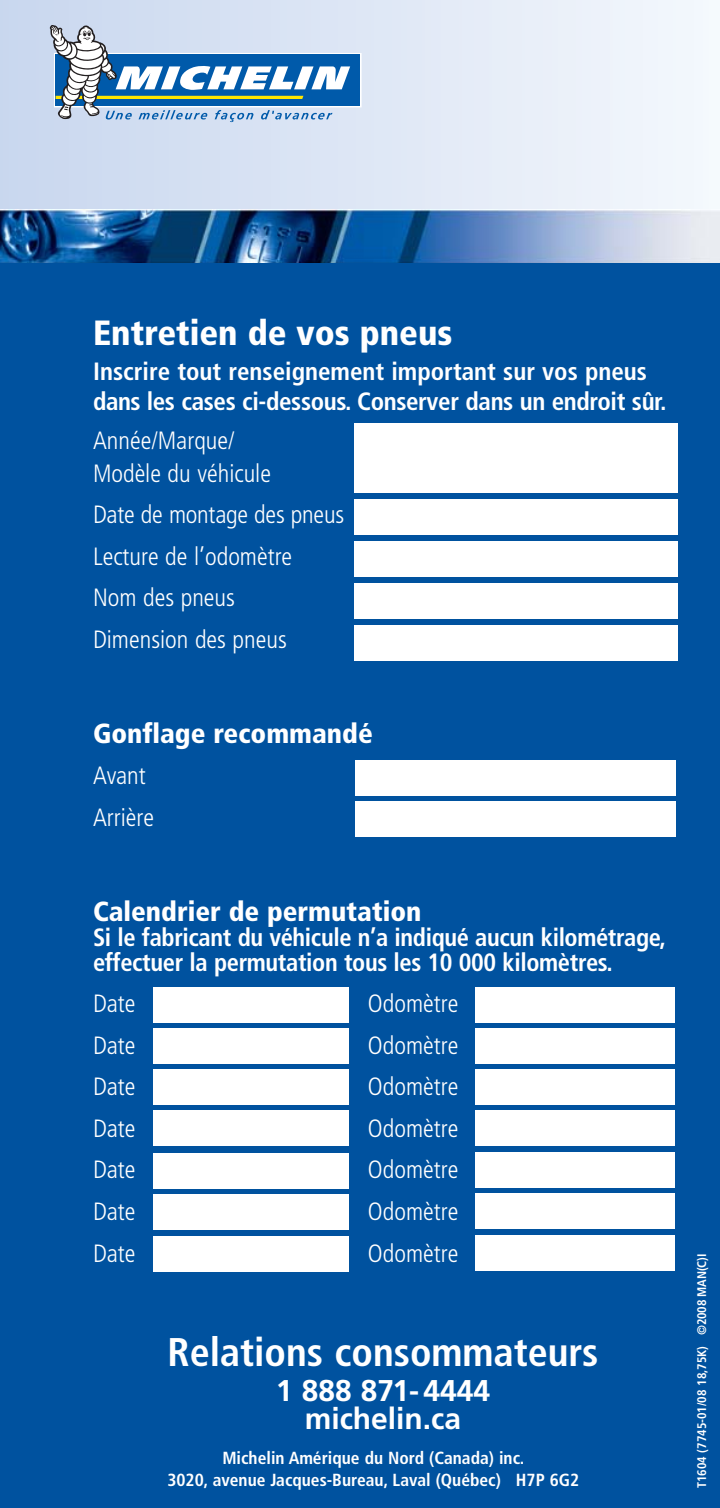
<style>
.page{position:relative;width:720px;height:1508px;background:#fff}
.page>*{position:absolute;margin:0;border:0;box-sizing:border-box;transform-origin:0 0}
.t1{font:700 condensed 40px "Frutiger";color:#fff}
.t2{font:900 condensed 35px "Frutiger";color:#fff}
.t3{font:700 30px/27.5px "Frutiger";color:#fff;text-align:center}
.t4{font:900 condensed 27.5px "Frutiger";color:#fff}
.t5{font:300 condensed 25px/41.5px "Frutiger";color:#fff}
.t6{font:700 condensed 25px/30px "Frutiger";letter-spacing:-.015em;color:#fff}
.t7{font:700 condensed 17.5px/22.5px "Frutiger";color:#fff;text-align:center}
.t8{font:700 condensed 12.5px "Frutiger";color:#fff}
</style>
<div class="page">
<div style="left:0;top:263px;width:720px;height:1244px;background:#00529f"></div>
<div style="left:0;top:0;width:720px;height:216px;background:linear-gradient(to right,#c8d6ee,#f4f8fd)"></div>
<svg style="left:49px;top:24px;width:313px;height:98px"></svg>
<img style="left:0;top:210px;width:720px;height:53px">
<div style="left:354px;top:499px;width:324px;height:36px;background:#fff"></div>
<div style="left:354px;top:583px;width:324px;height:36px;background:#fff"></div>
<div style="left:354px;top:541px;width:324px;height:36px;background:#fff"></div>
<div style="left:354px;top:625px;width:324px;height:36px;background:#fff"></div>
<div style="left:354px;top:423px;width:324px;height:69px;background:#fff"></div>
<div style="left:356px;top:801px;width:320px;height:36px;background:#fff"></div>
<div style="left:356px;top:760px;width:320px;height:36px;background:#fff"></div>
<div style="left:153px;top:1028px;width:195px;height:36px;background:#fff"></div>
<div style="left:153px;top:987px;width:195px;height:36px;background:#fff"></div>
<div style="left:153px;top:1110px;width:195px;height:36px;background:#fff"></div>
<div style="left:153px;top:1069px;width:195px;height:36px;background:#fff"></div>
<div style="left:153px;top:1193px;width:195px;height:36px;background:#fff"></div>
<div style="left:153px;top:1152px;width:195px;height:36px;background:#fff"></div>
<div style="left:153px;top:1235px;width:195px;height:36px;background:#fff"></div>
<div style="left:475px;top:1028px;width:200px;height:35px;background:#fff"></div>
<div style="left:475px;top:987px;width:200px;height:35px;background:#fff"></div>
<div style="left:475px;top:1110px;width:200px;height:35px;background:#fff"></div>
<div style="left:475px;top:1069px;width:200px;height:35px;background:#fff"></div>
<div style="left:475px;top:1193px;width:200px;height:36px;background:#fff"></div>
<div style="left:475px;top:1152px;width:200px;height:36px;background:#fff"></div>
<div style="left:475px;top:1235px;width:200px;height:36px;background:#fff"></div>
<h2 class="t2" style="left:93px;top:319px;width:361px">Entretien de vos pneus</h2>
<p class="t6" style="left:93px;top:358px;width:575px">Inscrire tout renseignement important sur vos pneus dans les cases ci-dessous. Conserver dans un endroit sûr.</p>
<p class="t5" style="left:93px;top:426px;width:180px;line-height:32.5px">Année/Marque/<br>Modèle du véhicule</p>
<p class="t5" style="left:93px;top:496px;width:253px">Date de montage des pneus<br>Lecture de l’odomètre<br>Nom des pneus<br>Dimension des pneus</p>
<p class="t4" style="left:93px;top:722px;width:281px">Gonflage recommandé</p>
<p class="t5" style="left:93px;top:757px;width:63px">Avant<br>Arrière</p>
<p class="t4" style="left:93px;top:900px;width:330px">Calendrier de permutation</p>
<p class="t6" style="left:93px;top:926px;width:575px;line-height:25px">Si le fabricant du véhicule n’a indiqué aucun kilométrage, effectuer la permutation tous les 10 000 kilomètres.</p>
<p class="t5" style="left:93px;top:985px;width:44px">Date</p>
<p class="t5" style="left:368px;top:985px;width:92px">Odomètre</p>
<p class="t5" style="left:93px;top:1026px;width:44px">Date</p>
<p class="t5" style="left:368px;top:1026px;width:92px">Odomètre</p>
<p class="t5" style="left:93px;top:1068px;width:44px">Date</p>
<p class="t5" style="left:368px;top:1068px;width:92px">Odomètre</p>
<p class="t5" style="left:93px;top:1109px;width:44px">Date</p>
<p class="t5" style="left:368px;top:1109px;width:92px">Odomètre</p>
<p class="t5" style="left:93px;top:1151px;width:44px">Date</p>
<p class="t5" style="left:368px;top:1151px;width:92px">Odomètre</p>
<p class="t5" style="left:93px;top:1192px;width:44px">Date</p>
<p class="t5" style="left:368px;top:1192px;width:92px">Odomètre</p>
<p class="t5" style="left:93px;top:1234px;width:44px">Date</p>
<p class="t5" style="left:368px;top:1234px;width:92px">Odomètre</p>
<h1 class="t1" style="left:167px;top:1336px;width:433px">Relatio ns consommateurs</h1>
<p class="t3" style="left:276px;top:1379px;width:216px">1 888 871-4444 michelin.ca</p>
<p class="t7" style="left:167px;top:1447px;width:413px">Michelin Amérique du Nord (Canada) inc.<br>3020, avenue Jacques-Bureau, Laval (Québec) H7P 6G2</p>
<p class="t8" style="left:697px;top:1488px;width:236px;rotate:-90deg">T1604 (7745-01/08 18,75K) ©2008 MAN(C)I</p>
</div>
